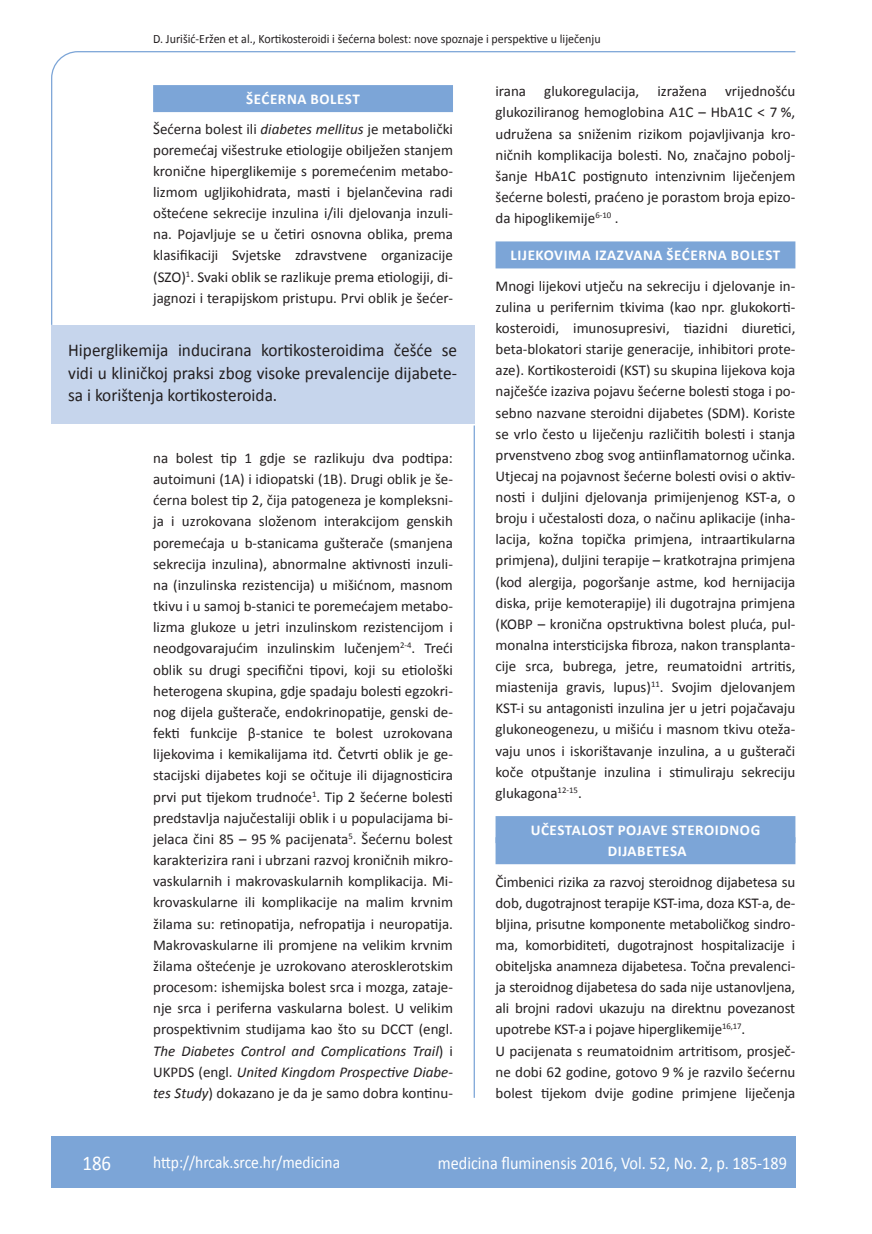
<style>
.page{position:relative;width:872px;height:1234px;background:#fff}
.page>*{position:absolute;margin:0;border:0;box-sizing:border-box;transform-origin:0 0}
.t1{font:21px "Calibri";color:#fff;scale:.9 1}
.t2{font:18px/22.5px "Calibri";color:#231f20;text-align:justify;scale:.96 1}
.t3{font:18px "Calibri";color:#fff;scale:.9 1}
.t4{font:17.25px "Calibri";color:#fff;scale:.9 1}
.t5{font:15px/21.1px "Calibri";letter-spacing:-.01em;color:#231f20;text-align:justify}
.t6{font:700 15px/21.1px "Calibri";letter-spacing:.04em;color:#fff;text-align:center}
.t7{font:12.75px "Calibri";color:#231f20;scale:.94 1}
.s1{font-weight:700;color:#fff}
.s2{font-style:italic}
</style>
<div class="page">
<svg style="left:51px;top:51px;width:745px;height:275px"></svg>
<hr style="left:473px;top:425px;width:2px;height:672px;background:#7ca5d7">
<div style="left:51px;top:1135px;width:744px;height:51px;background:#7ca5d7"></div>
<div style="left:153px;top:85px;width:300px;height:27px;background:#7ca5d7"></div>
<div style="left:495px;top:241px;width:300px;height:27px;background:#7ca5d7"></div>
<div style="left:495px;top:815px;width:300px;height:27px;background:#7ca5d7"></div>
<div style="left:495px;top:837px;width:300px;height:27px;background:#7ca5d7"></div>
<div style="left:51px;top:325px;width:423px;height:99px;background:#c6d5ec"></div>
<p class="t7" style="left:153px;top:30px;width:477px">D. Jurišić-Eržen et al., Kortikosteroidi i šećerna bolest: nove spoznaje i perspektive u liječenju</p>
<p class="t5" style="left:153px;top:83px;width:301px;line-height:30.5px;text-align:center"><span class="s1">ŠEĆERNA BOLEST<br></span>Šećerna bolest ili <span class="s2">diabetes mellitus</span> je metabolički</p>
<p class="t5" style="left:153px;top:139px;width:301px">poremećaj višestruke etiologije obilježen stanjem kronične hiperglikemije s poremećenim metabo&shy;lizmom ugljikohidrata, masti i bjelančevina radi oštećene sekrecije inzulina i/ili djelovanja inzuli&shy;na. Pojavljuje se u četiri osnovna oblika, prema klasifikaciji Svjetske zdravstvene organizacije (SZO)<sup>1</sup>. Svaki oblik se razlikuje prema etiologiji, di&shy;jagnozi i terapijskom pristupu. Prvi oblik je šećer-</p>
<p class="t2" style="left:68px;top:338px;width:407px">Hiperglikemija inducirana kortikosteroidima češće se vidi u kliničkoj praksi zbog visoke prevalencije dijabete&shy;sa i korištenja kortikosteroida.</p>
<p class="t5" style="left:153px;top:446px;width:301px">na bolest tip 1 gdje se razlikuju dva podtipa: autoimuni (1A) i idiopatski (1B). Drugi oblik je še&shy;ćerna bolest tip 2, čija patogeneza je kompleksni&shy;ja i uzrokovana složenom interakcijom genskih poremećaja u b-stanicama gušterače (smanjena sekrecija inzulina), abnormalne aktivnosti inzuli&shy;na (inzulinska rezistencija) u mišićnom, masnom tkivu i u samoj b-stanici te poremećajem metabo&shy;lizma glukoze u jetri inzulinskom rezistencijom i neodgovarajućim inzulinskim lučenjem<sup>2-4</sup>. Treći oblik su drugi specifični tipovi, koji su etiološki heterogena skupina, gdje spadaju bolesti egzokri&shy;nog dijela gušterače, endokrinopatije, genski de&shy;fekti funkcije β-stanice te bolest uzrokovana lijekovima i kemikalijama itd. Četvrti oblik je ge&shy;stacijski dijabetes koji se očituje ili dijagnosticira prvi put tijekom trudnoće<sup>1</sup>. Tip 2 šećerne bolesti predstavlja najučestaliji oblik i u populacijama bi&shy;jelaca čini 85 – 95 % pacijenata<sup>5</sup>. Šećernu bolest karakterizira rani i ubrzani razvoj kroničnih mikro&shy;vaskularnih i makrovaskularnih komplikacija. Mi&shy;krovaskularne ili komplikacije na malim krvnim žilama su: retinopatija, nefropatija i neuropatija.<br>Makrovaskularne ili promjene na velikim krvnim žilama oštećenje je uzrokovano aterosklerotskim procesom: ishemijska bolest srca i mozga, zataje&shy;nje srca i periferna vaskularna bolest. U velikim prospektivnim studijama kao što su DCCT (engl.<br><span class="s2">The Diabetes Control and Complications Trail</span>) i UKPDS (engl. <span class="s2">United Kingdom Prospective Diabe&shy;tes Study</span>) dokazano je da je samo dobra kontinu-</p>
<p class="t5" style="left:495px;top:80px;width:301px">irana glukoregulacija, izražena vrijednošću glukoziliranog hemoglobina A1C – HbA1C &lt; 7 %, udružena sa sniženim rizikom pojavljivanja kro&shy;ničnih komplikacija bolesti. No, značajno pobolj&shy;šanje HbA1C postignuto intenzivnim liječenjem šećerne bolesti, praćeno je porastom broja epizo&shy;da hipoglikemije<sup>6-10</sup> .</p>
<p class="t6" style="left:510px;top:244px;width:271px">LIJEKOVIMA IZAZVANA ŠEĆERNA BOLEST</p>
<p class="t5" style="left:495px;top:274px;width:301px">Mnogi lijekovi utječu na sekreciju i djelovanje in&shy;zulina u perifernim tkivima (kao npr. glukokorti&shy;kosteroidi, imunosupresivi, tiazidni diuretici, beta-blokatori starije generacije, inhibitori prote&shy;aze). Kortikosteroidi (KST) su skupina lijekova koja najčešće izaziva pojavu šećerne bolesti stoga i po&shy;sebno nazvane steroidni dijabetes (SDM). Koriste se vrlo često u liječenju različitih bolesti i stanja prvenstveno zbog svog antiinflamatornog učinka.<br>Utjecaj na pojavnost šećerne bolesti ovisi o aktiv&shy;nosti i duljini djelovanja primijenjenog KST-a, o broju i učestalosti doza, o načinu aplikacije (inha&shy;lacija, kožna topička primjena, intraartikularna primjena), duljini terapije – kratkotrajna primjena (kod alergija, pogoršanje astme, kod hernijacija diska, prije kemoterapije) ili dugotrajna primjena (KOBP – kronična opstruktivna bolest pluća, pul&shy;monalna intersticijska fibroza, nakon transplanta&shy;cije srca, bubrega, jetre, reumatoidni artritis, miastenija gravis, lupus)<sup>11</sup>. Svojim djelovanjem KST-i su antagonisti inzulina jer u jetri pojačavaju glukoneogenezu, u mišiću i masnom tkivu oteža&shy;vaju unos i iskorištavanje inzulina, a u gušterači koče otpuštanje inzulina i stimuliraju sekreciju glukagona<sup>12-15</sup>.</p>
<p class="t6" style="left:530px;top:818px;width:231px">UČESTALOST POJAVE STEROIDNOG<br>DIJABETESA</p>
<p class="t5" style="left:495px;top:870px;width:301px;text-align:left">Čimbenici rizika za razvoj steroidnog dijabetesa su dob, dugotrajnost terapije KST-ima, doza KST-a, de&shy;bljina, prisutne komponente metaboličkog sindro&shy;ma, komorbiditeti, dugotrajnost hospitalizacije i obiteljska anamneza dijabetesa. Točna prevalenci&shy;ja steroidnog dijabetesa do sada nije ustanovljena, ali brojni radovi ukazuju na direktnu povezanost upotrebe KST-a i pojave hiperglikemije<sup>16,17</sup>.<br>U pacijenata s reumatoidnim artritisom, prosječ&shy;ne dobi 62 godine, gotovo 9 % je razvilo šećernu bolest tijekom dvije godine primjene liječenja</p>
<h1 class="t1" style="left:82px;top:1149px;width:33px">186</h1>
<p class="t4" style="left:153px;top:1150px;width:209px">http://hrcak.srce.hr/medicina</p>
<p class="t3" style="left:438px;top:1151px;width:389px">medicina fluminensis 2016, Vol. 52, No. 2, p. 185-189</p>
</div>
